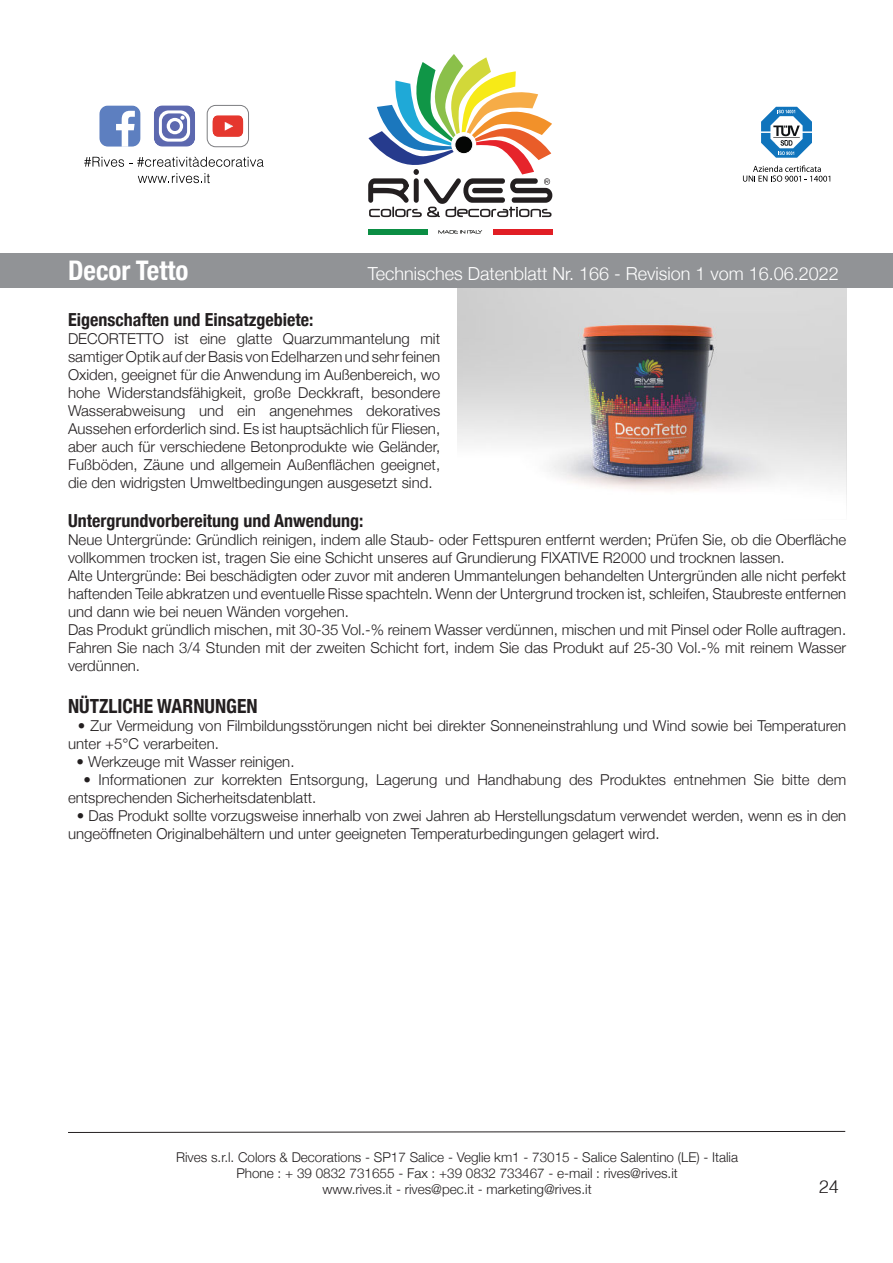
<style>
.page{position:relative;width:893px;height:1263px;background:#fff}
.page>*{position:absolute;margin:0;border:0;box-sizing:border-box;transform-origin:0 0}
.t1{font:700 condensed 27px "Helvetica Neue";color:#fff}
.t2{font:700 condensed 19.5px "Helvetica Neue";color:#231f20}
.t3{font:700 condensed 18px "Helvetica Neue";color:#231f20}
.t4{font:300 18px "Helvetica Neue";color:#fff}
.t5{font:300 18px "Helvetica";color:#231f20}
.t6{font:300 15px/18px "Helvetica Neue";color:#231f20}
.t7{font:300 13.5px/16.2px "Helvetica Neue";color:#231f20;text-align:center}
</style>
<div class="page">
<svg style="left:68px;top:1131px;width:778px;height:2px"></svg>
<div style="left:207px;top:105px;width:42px;height:42px;border:1px solid #7d7e81;border-radius:8px"></div>
<svg style="left:212px;top:115px;width:31px;height:22px"></svg>
<svg style="left:154px;top:105px;width:41px;height:42px"></svg>
<svg style="left:99px;top:105px;width:42px;height:42px"></svg>
<svg style="left:84px;top:157px;width:180px;height:10px"></svg>
<svg style="left:138px;top:173px;width:72px;height:10px"></svg>
<svg style="left:368px;top:54px;width:184px;height:163px"></svg>
<div style="left:455px;top:136px;width:18px;height:18px;background:#050605;border-radius:50%"></div>
<div style="left:454px;top:135px;width:19px;height:19px;border:1px solid #fff;border-radius:50%"></div>
<div style="left:368px;top:229px;width:60px;height:5px;background:#0b8e44"></div>
<div style="left:493px;top:229px;width:59px;height:5px;background:#e11e25"></div>
<svg style="left:438px;top:230px;width:44px;height:4px"></svg>
<svg style="left:761px;top:107px;width:51px;height:51px"></svg>
<svg style="left:743px;top:165px;width:87px;height:17px"></svg>
<div style="left:0;top:254px;width:893px;height:34px;background:#919396"></div>
<svg style="left:457px;top:288px;width:389px;height:203px;fill:#d8d8d8"></svg>
<h1 class="t1" style="left:68px;top:256px;width:122px">Decor Tetto</h1>
<p class="t4" style="left:368px;top:266px;width:473px">Technisches Datenblatt Nr. 166 - Revision 1 vom 16.06.2022</p>
<p class="t3" style="left:68px;top:310px;width:247px">Eigenschaften und Einsatzgebiete:</p>
<p class="t6" style="left:68px;top:331px;width:374px;text-align:justify">DECORTETTO ist eine glatte Quarzummantelung mit samtiger Optik auf der Basis von Edelharzen und sehr feinen Oxiden, geeignet für die Anwendung im Außenbereich, wo hohe Widerstandsfähigkeit, große Deckkraft, besondere Wasserabweisung und ein angenehmes dekoratives Aussehen erforderlich sind. Es ist hauptsächlich für Fliesen, aber auch für verschiedene Betonprodukte wie Geländer, Fußböden, Zäune und allgemein Außenflächen geeignet, die den widrigsten Umweltbedingungen ausgesetzt sind.</p>
<p class="t3" style="left:68px;top:511px;width:297px">Untergrundvorbereitung und Anwendung:</p>
<p class="t6" style="left:68px;top:530px;width:780px">Neue Untergründe: Gründlich reinigen, indem alle Staub- oder Fettspuren entfernt werden; Prüfen Sie, ob die Oberfläche vollkommen trocken ist, tragen Sie eine Schicht unseres auf Grundierung FIXATIVE R2000 und trocknen lassen.<br>Alte Untergründe: Bei beschädigten oder zuvor mit anderen Ummantelungen behandelten Untergründen alle nicht perfekt haftenden Teile abkratzen und eventuelle Risse spachteln. Wenn der Untergrund trocken ist, schleifen, Staubreste entfernen und dann wie bei neuen Wänden vorgehen.<br>Das Produkt gründlich mischen, mit 30-35 Vol.-% reinem Wasser verdünnen, mischen und mit Pinsel oder Rolle auftragen.<br>Fahren Sie nach 3/4 Stunden mit der zweiten Schicht fort, indem Sie das Produkt auf 25-30 Vol.-% mit reinem Wasser verdünnen.</p>
<h2 class="t2" style="left:68px;top:695px;width:191px">NÜTZLICHE WARNUNGEN</h2>
<p class="t6" style="left:68px;top:718px;width:780px;text-indent:10px">• Zur Vermeidung von Filmbildungsstörungen nicht bei direkter Sonneneinstrahlung und Wind sowie bei Temperaturen unter +5°C verarbeiten.</p>
<p class="t6" style="left:76px;top:754px;width:220px">• Werkzeuge mit Wasser reinigen.</p>
<p class="t6" style="left:68px;top:772px;width:780px;text-indent:15px">• Informationen zur korrekten Entsorgung, Lagerung und Handhabung des Produktes entnehmen Sie bitte dem entsprechenden Sicherheitsdatenblatt.</p>
<p class="t6" style="left:68px;top:808px;width:780px;text-indent:9px">• Das Produkt sollte vorzugsweise innerhalb von zwei Jahren ab Herstellungsdatum verwendet werden, wenn es in den ungeöffneten Originalbehältern und unter geeigneten Temperaturbedingungen gelagert wird.</p>
<p class="t7" style="left:176px;top:1150px;width:563px">Rives s.r.l. Colors &amp; Decorations - SP17 Salice - Veglie km1 - 73015 - Salice Salentino (LE) - Italia<br>Phone : + 39 0832 731655 - Fax : +39 0832 733467 - e-mail : rives@rives.it<br>www.rives.it - rives@pec.it - marketing@rives.it</p>
<p class="t5" style="left:819px;top:1176px;width:22px">24</p>
</div>
